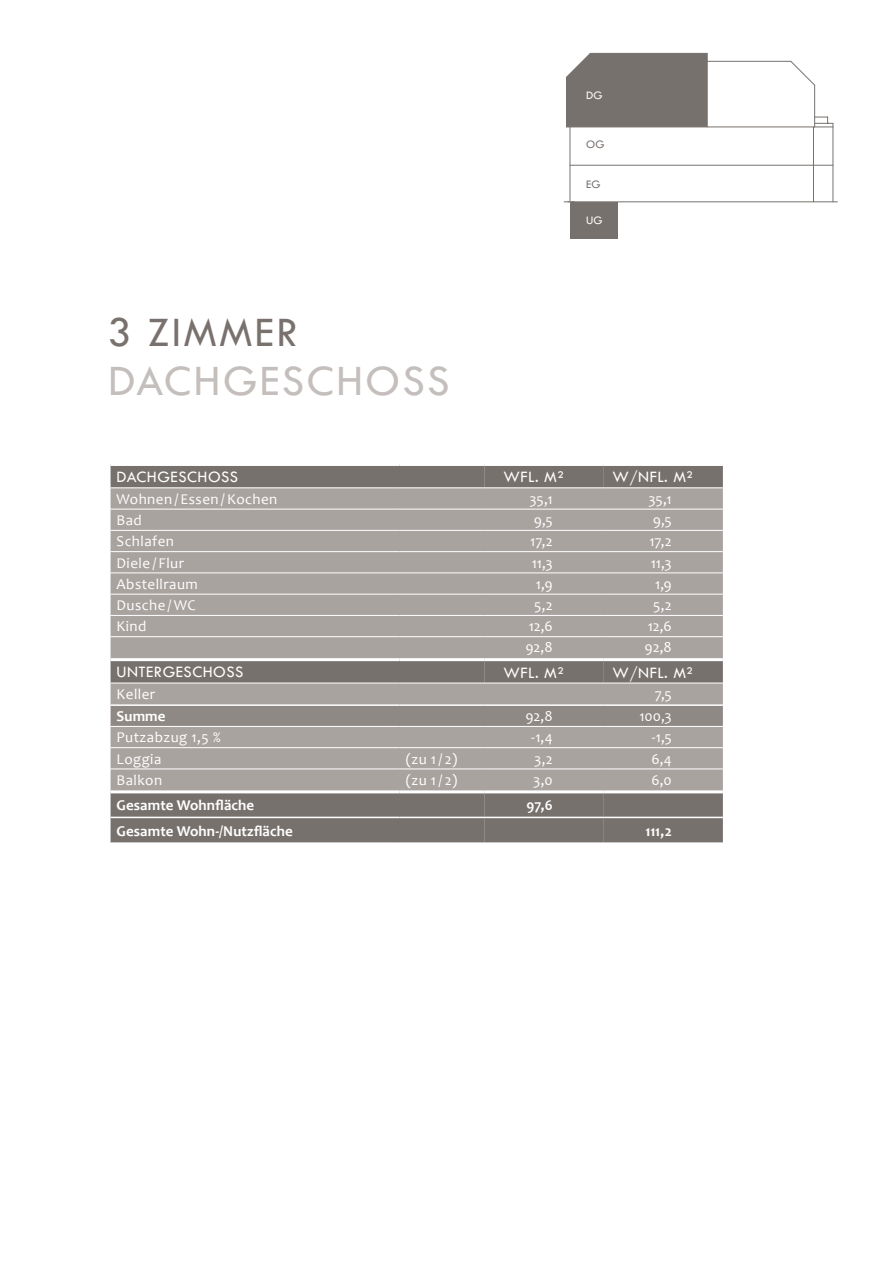
<style>
.page{position:relative;width:893px;height:1263px;background:#fff}
.page>*{position:absolute;margin:0;border:0;box-sizing:border-box;transform-origin:0 0}
.t1{font:54px "Tw Cen";letter-spacing:.05em;color:#77716d}
.t2{font:45px "Tw Cen";letter-spacing:.05em;color:#c4bfbd}
.t3{font:43.5px "Tw Cen";letter-spacing:.05em;color:#79716d}
.t4{font:16.5px "Tw Cen";letter-spacing:.03em;color:#fff}
.t5{font:15px "Candara";letter-spacing:.03em;color:#fff}
.t6{font:700 15px "Candara";letter-spacing:.005em;color:#fff}
.t7{font:11.85px "Tw Cen";color:#77716d}
.t8{font:11.85px "Tw Cen";color:#fff}
</style>
<div class="page">
<hr style="left:570px;top:127px;width:1px;height:75px;background:#77716d">
<hr style="left:833px;top:123px;width:1px;height:79px;background:#77716d">
<hr style="left:564px;top:202px;width:273px;height:1px;background:#77716d">
<hr style="left:813px;top:127px;width:1px;height:75px;background:#77716d">
<hr style="left:570px;top:165px;width:263px;height:1px;background:#77716d">
<svg style="left:566px;top:53px;width:267px;height:75px"></svg>
<div style="left:570px;top:202px;width:48px;height:36px;background:#77716d"></div>
<svg style="left:111px;top:466px;width:612px;height:376px;background:#9b9692"></svg>
<hr style="left:111px;top:487px;width:289px;height:1px;background:#fff">
<hr style="left:400px;top:487px;width:85px;height:1px;background:#fff">
<hr style="left:485px;top:487px;width:119px;height:1px;background:#fff">
<hr style="left:604px;top:487px;width:119px;height:1px;background:#fff">
<hr style="left:111px;top:509px;width:289px;height:1px;background:#fff">
<hr style="left:400px;top:509px;width:85px;height:1px;background:#fff">
<hr style="left:485px;top:509px;width:119px;height:1px;background:#fff">
<hr style="left:604px;top:509px;width:119px;height:1px;background:#fff">
<hr style="left:111px;top:530px;width:289px;height:1px;background:#fff">
<hr style="left:400px;top:530px;width:85px;height:1px;background:#fff">
<hr style="left:485px;top:530px;width:119px;height:1px;background:#fff">
<hr style="left:604px;top:530px;width:119px;height:1px;background:#fff">
<hr style="left:111px;top:551px;width:289px;height:1px;background:#fff">
<hr style="left:400px;top:551px;width:85px;height:1px;background:#fff">
<hr style="left:485px;top:551px;width:119px;height:1px;background:#fff">
<hr style="left:604px;top:551px;width:119px;height:1px;background:#fff">
<hr style="left:111px;top:572px;width:289px;height:1px;background:#fff">
<hr style="left:400px;top:572px;width:85px;height:1px;background:#fff">
<hr style="left:485px;top:572px;width:119px;height:1px;background:#fff">
<hr style="left:604px;top:572px;width:119px;height:1px;background:#fff">
<hr style="left:111px;top:594px;width:289px;height:1px;background:#fff">
<hr style="left:400px;top:594px;width:85px;height:1px;background:#fff">
<hr style="left:485px;top:594px;width:119px;height:1px;background:#fff">
<hr style="left:604px;top:594px;width:119px;height:1px;background:#fff">
<hr style="left:111px;top:615px;width:289px;height:1px;background:#fff">
<hr style="left:400px;top:615px;width:85px;height:1px;background:#fff">
<hr style="left:485px;top:615px;width:119px;height:1px;background:#fff">
<hr style="left:604px;top:615px;width:119px;height:1px;background:#fff">
<hr style="left:111px;top:747px;width:289px;height:1px;background:#fff">
<hr style="left:400px;top:747px;width:85px;height:1px;background:#fff">
<hr style="left:485px;top:747px;width:119px;height:1px;background:#fff">
<hr style="left:604px;top:747px;width:119px;height:1px;background:#fff">
<hr style="left:111px;top:790px;width:289px;height:3px;background:#fff">
<hr style="left:400px;top:790px;width:85px;height:3px;background:#fff">
<hr style="left:111px;top:636px;width:289px;height:1px;background:#fff">
<hr style="left:400px;top:636px;width:85px;height:1px;background:#fff">
<hr style="left:485px;top:636px;width:119px;height:1px;background:#fff">
<hr style="left:604px;top:636px;width:119px;height:1px;background:#fff">
<hr style="left:485px;top:790px;width:119px;height:3px;background:#fff">
<hr style="left:604px;top:790px;width:119px;height:3px;background:#fff">
<hr style="left:111px;top:658px;width:289px;height:3px;background:#fff">
<hr style="left:400px;top:658px;width:85px;height:3px;background:#fff">
<hr style="left:111px;top:683px;width:289px;height:1px;background:#fff">
<hr style="left:400px;top:683px;width:85px;height:1px;background:#fff">
<hr style="left:485px;top:658px;width:119px;height:3px;background:#fff">
<hr style="left:604px;top:658px;width:119px;height:3px;background:#fff">
<hr style="left:111px;top:817px;width:289px;height:1px;background:#fff">
<hr style="left:400px;top:817px;width:85px;height:1px;background:#fff">
<hr style="left:485px;top:683px;width:119px;height:1px;background:#fff">
<hr style="left:604px;top:683px;width:119px;height:1px;background:#fff">
<hr style="left:485px;top:817px;width:119px;height:1px;background:#fff">
<hr style="left:604px;top:817px;width:119px;height:1px;background:#fff">
<hr style="left:111px;top:704px;width:289px;height:2px;background:#fff">
<hr style="left:400px;top:704px;width:85px;height:2px;background:#fff">
<hr style="left:111px;top:726px;width:289px;height:1px;background:#fff">
<hr style="left:400px;top:726px;width:85px;height:1px;background:#fff">
<hr style="left:485px;top:704px;width:119px;height:2px;background:#fff">
<hr style="left:604px;top:704px;width:119px;height:2px;background:#fff">
<hr style="left:485px;top:726px;width:119px;height:1px;background:#fff">
<hr style="left:604px;top:726px;width:119px;height:1px;background:#fff">
<hr style="left:111px;top:768px;width:289px;height:1px;background:#fff">
<hr style="left:400px;top:768px;width:85px;height:1px;background:#fff">
<hr style="left:485px;top:768px;width:119px;height:1px;background:#fff">
<hr style="left:604px;top:768px;width:119px;height:1px;background:#fff">
<p class="t8" style="left:586px;top:88px;width:18px">DG</p>
<p class="t7" style="left:586px;top:138px;width:20px">OG</p>
<p class="t7" style="left:586px;top:177px;width:16px">EG</p>
<p class="t1" style="left:108px;top:292px;width:341px">WOHNUNG 6</p>
<p class="t2" style="left:108px;top:354px;width:343px">DACHGESCHOSS</p>
<p class="t3" style="left:107px;top:306px;width:192px">3 ZIMMER</p>
<p class="t8" style="left:586px;top:213px;width:18px">UG</p>
<p class="t4" style="left:117px;top:467px;width:123px">DACHGESCHOSS</p>
<p class="t4" style="left:503px;top:467px;width:62px">WFL. M²</p>
<p class="t4" style="left:612px;top:467px;width:82px">W/NFL. M²</p>
<p class="t5" style="left:117px;top:489px;width:162px">Wohnen / Essen / Kochen</p>
<p class="t5" style="left:529px;top:489px;width:25px">35,1</p>
<p class="t5" style="left:648px;top:489px;width:25px">35,1</p>
<p class="t5" style="left:117px;top:511px;width:27px">Bad</p>
<p class="t5" style="left:534px;top:511px;width:21px">9,5</p>
<p class="t5" style="left:653px;top:511px;width:21px">9,5</p>
<p class="t5" style="left:117px;top:532px;width:59px">Schlafen</p>
<p class="t5" style="left:530px;top:532px;width:24px">17,2</p>
<p class="t5" style="left:649px;top:532px;width:24px">17,2</p>
<p class="t5" style="left:117px;top:553px;width:69px">Diele / Flur</p>
<p class="t5" style="left:532px;top:553px;width:23px">11,3</p>
<p class="t5" style="left:651px;top:553px;width:23px">11,3</p>
<p class="t5" style="left:117px;top:574px;width:83px">Abstellraum</p>
<p class="t5" style="left:536px;top:574px;width:18px">1,9</p>
<p class="t5" style="left:655px;top:574px;width:18px">1,9</p>
<p class="t5" style="left:117px;top:596px;width:81px">Dusche / WC</p>
<p class="t5" style="left:534px;top:596px;width:20px">5,2</p>
<p class="t5" style="left:653px;top:596px;width:20px">5,2</p>
<p class="t5" style="left:117px;top:617px;width:31px">Kind</p>
<p class="t5" style="left:529px;top:617px;width:26px">12,6</p>
<p class="t5" style="left:648px;top:617px;width:26px">12,6</p>
<p class="t5" style="left:525px;top:637px;width:29px">92,8</p>
<p class="t5" style="left:645px;top:637px;width:29px">92,8</p>
<p class="t4" style="left:117px;top:662px;width:128px">UNTERGESCHOSS</p>
<p class="t4" style="left:503px;top:662px;width:62px">WFL. M²</p>
<p class="t4" style="left:612px;top:662px;width:82px">W/NFL. M²</p>
<p class="t5" style="left:117px;top:685px;width:40px">Keller</p>
<p class="t5" style="left:655px;top:685px;width:19px">7,5</p>
<p class="t6" style="left:117px;top:707px;width:50px">Summe</p>
<p class="t5" style="left:525px;top:707px;width:29px">92,8</p>
<p class="t5" style="left:639px;top:707px;width:34px">100,3</p>
<p class="t5" style="left:117px;top:728px;width:106px">Putzabzug 1,5 %</p>
<p class="t5" style="left:531px;top:728px;width:23px">-1,4</p>
<p class="t5" style="left:652px;top:728px;width:21px">-1,5</p>
<p class="t5" style="left:117px;top:749px;width:46px">Loggia</p>
<p class="t5" style="left:406px;top:749px;width:53px">(zu 1 / 2)</p>
<p class="t5" style="left:534px;top:749px;width:20px">3,2</p>
<p class="t5" style="left:651px;top:749px;width:22px">6,4</p>
<p class="t5" style="left:117px;top:771px;width:47px">Balkon</p>
<p class="t5" style="left:406px;top:771px;width:53px">(zu 1 / 2)</p>
<p class="t5" style="left:533px;top:771px;width:21px">3,0</p>
<p class="t5" style="left:651px;top:771px;width:22px">6,0</p>
<p class="t6" style="left:117px;top:796px;width:139px">Gesamte Wohnfläche</p>
<p class="t6" style="left:527px;top:796px;width:28px">97,6</p>
<p class="t6" style="left:117px;top:821px;width:178px">Gesamte Wohn-/Nutzfläche</p>
<p class="t6" style="left:645px;top:821px;width:28px">111,2</p>
</div>
